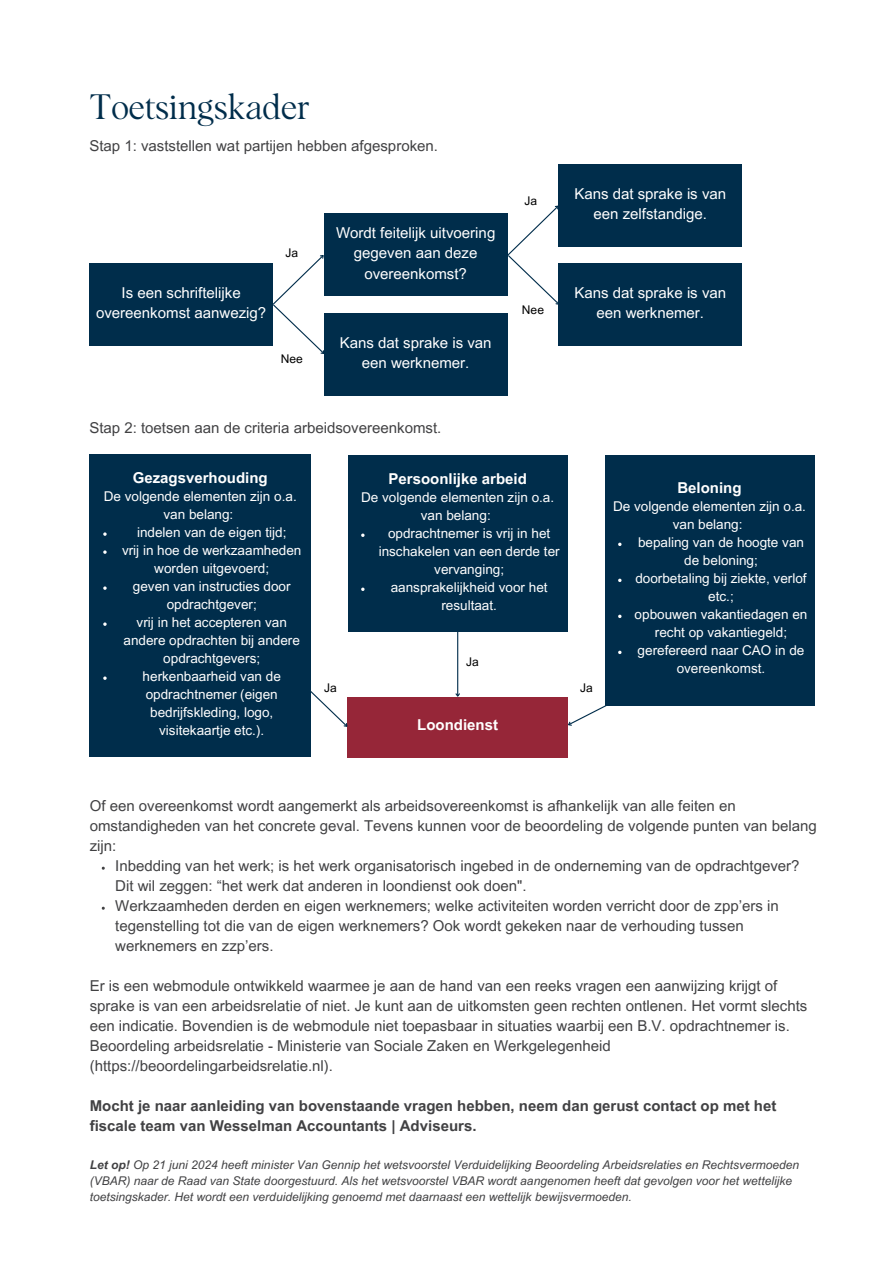
<style>
.page{position:relative;width:894px;height:1264px;background:#fff}
.page>*{position:absolute;margin:0;border:0;box-sizing:border-box;transform-origin:0 0}
.t1{font:300 34.5px "Albra";color:#002d4b}
.t2{font:15px/20px "Arial MT Pro";color:#414143}
.t3{font:15px/20.2px "Arial MT Pro";color:#fff;text-align:center}
.t4{font:700 15px/20px "Arial MT Pro";color:#414143}
.t5{font:700 15px "Arial MT Pro";color:#fff}
.t6{font:13.5px/18px "Arial MT Pro";color:#fff;text-align:center}
.t7{font:italic 12px/16px "Arial MT Pro";color:#414143}
.t8{font:12px "Arial MT Pro";color:#000}
.s1{font-weight:700}
</style>
<div class="page">
<div style="left:89px;top:263px;width:184px;height:83px;background:#002d4b"></div>
<div style="left:324px;top:213px;width:183px;height:83px;background:#002d4b"></div>
<div style="left:324px;top:313px;width:183px;height:82px;background:#002d4b"></div>
<div style="left:558px;top:164px;width:184px;height:82px;background:#002d4b"></div>
<div style="left:558px;top:263px;width:184px;height:83px;background:#002d4b"></div>
<svg style="left:273px;top:255px;width:51px;height:99px"></svg>
<svg style="left:507px;top:205px;width:55px;height:100px"></svg>
<div style="left:90px;top:455px;width:221px;height:302px;background:#002d4b"></div>
<svg style="left:103px;top:532px;width:4px;height:4px"></svg>
<svg style="left:103px;top:550px;width:4px;height:4px"></svg>
<svg style="left:103px;top:586px;width:4px;height:4px"></svg>
<svg style="left:103px;top:622px;width:4px;height:4px"></svg>
<svg style="left:103px;top:676px;width:4px;height:4px"></svg>
<div style="left:347px;top:455px;width:220px;height:176px;background:#002d4b"></div>
<div style="left:604px;top:455px;width:210px;height:250px;background:#002d4b"></div>
<div style="left:347px;top:696px;width:220px;height:61px;background:#962638"></div>
<hr style="left:457px;top:631px;width:1px;height:65px;background:#002d4b">
<svg style="left:454px;top:692px;width:7px;height:5px"></svg>
<svg style="left:311px;top:691px;width:39px;height:36px"></svg>
<svg style="left:565px;top:681px;width:86px;height:47px"></svg>
<h3 class="t1" style="left:89px;top:92px;width:222px">Toetsingskader</h3>
<h3 class="t2" style="left:89px;top:137px;width:350px">Stap 1: vaststellen wat partijen hebben afgesproken.</h3>
<h1 class="t3" style="left:96px;top:284px;width:172px">Is een schriftelijke overeenkomst aanwezig?</h1>
<h3 class="t8" style="left:285px;top:248px;width:14px">Ja</h3>
<h3 class="t8" style="left:281px;top:354px;width:24px">Nee</h3>
<p class="t3" style="left:336px;top:225px;width:161px">Wordt feitelijk uitvoering gegeven aan deze overeenkomst?</p>
<h3 class="t3" style="left:340px;top:334px;width:153px">Kans dat sprake is van een werknemer.</h3>
<p class="t8" style="left:524px;top:196px;width:14px">Ja</p>
<p class="t8" style="left:522px;top:305px;width:24px">Nee</p>
<h3 class="t3" style="left:574px;top:185px;width:153px">Kans dat sprake is van een zelfstandige.</h3>
<p class="t3" style="left:574px;top:284px;width:153px">Kans dat sprake is van een werknemer.</p>
<h3 class="t2" style="left:89px;top:419px;width:353px">Stap 2: toetsen aan de criteria arbeidsovereenkomst.</h3>
<h3 class="t5" style="left:133px;top:472px;width:136px">Gezagsverhouding</h3>
<h3 class="t6" style="left:104px;top:489px;width:194px">De volgende elementen zijn o.a. van belang:</h3>
<p class="t6" style="left:137px;top:525px;width:151px">indelen van de eigen tijd;</p>
<p class="t6" style="left:122px;top:543px;width:181px">vrij in hoe de werkzaamheden worden uitgevoerd;</p>
<p class="t6" style="left:133px;top:579px;width:159px">geven van instructies door opdrachtgever;</p>
<p class="t6" style="left:123px;top:615px;width:178px">vrij in het accepteren van andere opdrachten bij andere opdrachtgevers;</p>
<p class="t6" style="left:143px;top:669px;width:140px">herkenbaarheid van de opdrachtnemer (eigen bedrijfskleding, logo, visitekaartje etc.).</p>
<p class="t5" style="left:388px;top:473px;width:140px">Persoonlijke arbeid</p>
<p class="t6" style="left:361px;top:490px;width:194px">De volgende elementen zijn o.a. van belang:</p>
<h3 class="t6" style="left:378px;top:526px;width:182px">opdrachtnemer is vrij in het inschakelen van een derde ter vervanging;</h3>
<p class="t6" style="left:390px;top:580px;width:158px">aansprakelijkheid voor het resultaat.</p>
<p class="t8" style="left:466px;top:657px;width:14px">Ja</p>
<h3 class="t8" style="left:324px;top:683px;width:14px">Ja</h3>
<h2 class="t8" style="left:580px;top:683px;width:14px">Ja</h2>
<p class="t5" style="left:417px;top:719px;width:82px">Loondienst</p>
<p class="t5" style="left:677px;top:482px;width:66px">Beloning</p>
<p class="t6" style="left:613px;top:499px;width:194px">De volgende elementen zijn o.a. van belang:</p>
<p class="t6" style="left:637px;top:535px;width:167px">bepaling van de hoogte van de beloning;</p>
<h2 class="t6" style="left:635px;top:571px;width:173px">doorbetaling bij ziekte, verlof etc.;</h2>
<h3 class="t6" style="left:634px;top:607px;width:174px">opbouwen vakantiedagen en recht op vakantiegeld;</h3>
<p class="t6" style="left:637px;top:643px;width:168px">gerefereerd naar CAO in de overeenkomst.</p>
<p class="t2" style="left:90px;top:797px;width:728px">Of een overeenkomst wordt aangemerkt als arbeidsovereenkomst is afhankelijk van alle feiten en omstandigheden van het concrete geval. Tevens kunnen voor de beoordeling de volgende punten van belang zijn:</p>
<p class="t2" style="left:115px;top:857px;width:685px">Inbedding van het werk; is het werk organisatorisch ingebed in de onderneming van de opdrachtgever?<br>Dit wil zeggen: “het werk dat anderen in loondienst ook doen".</p>
<p class="t2" style="left:115px;top:897px;width:664px">Werkzaamheden derden en eigen werknemers; welke activiteiten worden verricht door de zpp’ers in tegenstelling tot die van de eigen werknemers? Ook wordt gekeken naar de verhouding tussen werknemers en zzp’ers.</p>
<p class="t2" style="left:90px;top:977px;width:719px">Er is een webmodule ontwikkeld waarmee je aan de hand van een reeks vragen een aanwijzing krijgt of sprake is van een arbeidsrelatie of niet. Je kunt aan de uitkomsten geen rechten ontlenen. Het vormt slechts een indicatie. Bovendien is de webmodule niet toepasbaar in situaties waarbij een B.V. opdrachtnemer is.<br>Beoordeling arbeidsrelatie - Ministerie van Sociale Zaken en Werkgelegenheid (https://beoordelingarbeidsrelatie.nl).</p>
<h3 class="t4" style="left:90px;top:1097px;width:688px">Mocht je naar aanleiding van bovenstaande vragen hebben, neem dan gerust contact op met het fiscale team van Wesselman Accountants | Adviseurs.</h3>
<p class="t7" style="left:90px;top:1158px;width:710px"><span class="s1">Let op!</span> Op 21 juni 2024 heeft minister Van Gennip het wetsvoorstel Verduidelijking Beoordeling Arbeidsrelaties en Rechtsvermoeden (VBAR) naar de Raad van State doorgestuurd. Als het wetsvoorstel VBAR wordt aangenomen heeft dat gevolgen voor het wettelijke toetsingskader. Het wordt een verduidelijking genoemd met daarnaast een wettelijk bewijsvermoeden.</p>
</div>
